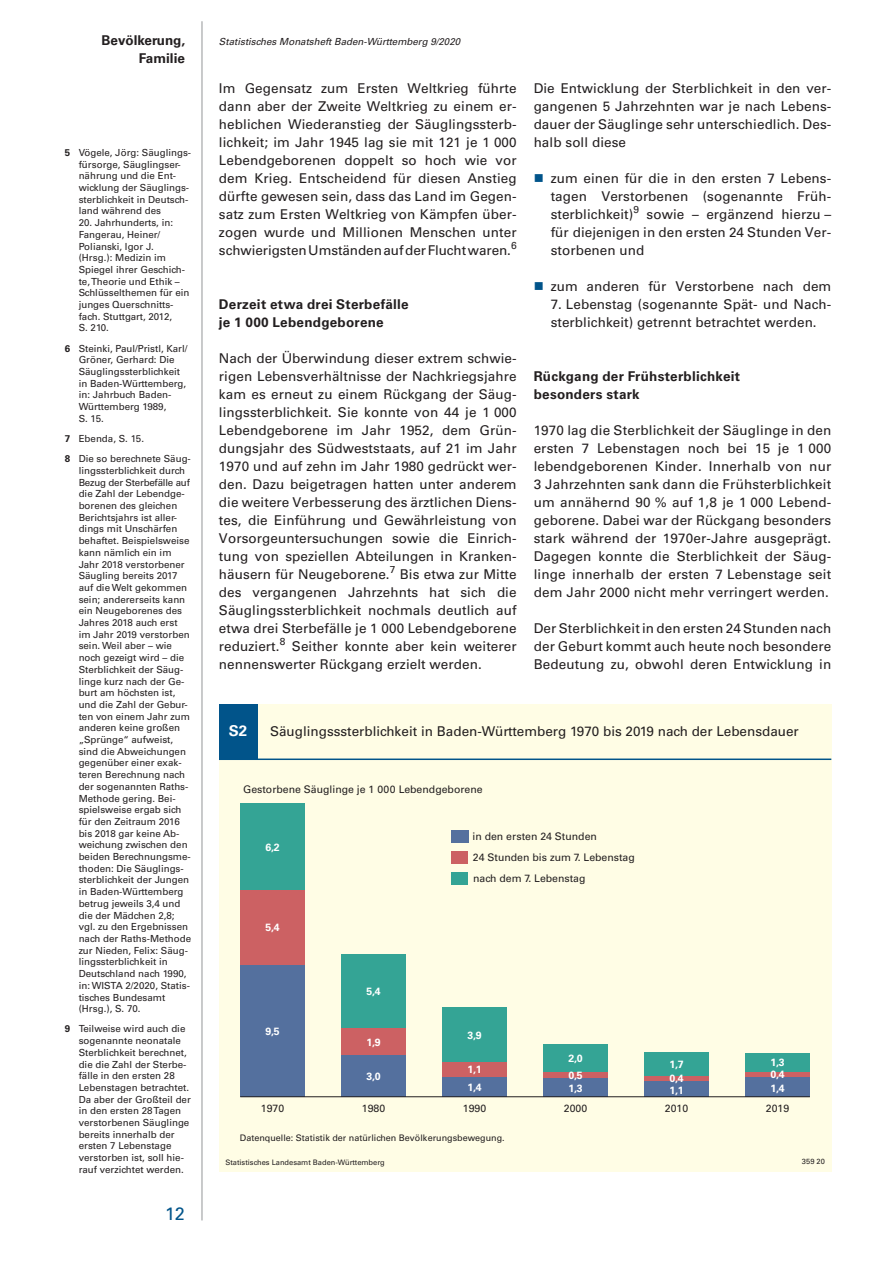
<style>
.page{position:relative;width:893px;height:1263px;background:#fff}
.page>*{position:absolute;margin:0;border:0;box-sizing:border-box;transform-origin:0 0}
.t1{font:18px "Univers";color:#01548a}
.t2{font:700 15px "Univers";color:#fff}
.Fließtext{font:13.5px/18px "Univers";letter-spacing:.005em;color:#231f20;text-align:justify}
.Kapitelzwischenübers{font:700 13.5px/18px "Univers";letter-spacing:.015em;color:#231f20}
.t3{font:10.5px "Univers";color:#231f20}
.t4{font:700 10.5px "Univers";color:#fff}
.t5{font:9.75px/11.7px "Univers";color:#231f20}
.t6{font:italic 9.75px "Univers";color:#231f20}
.t7{font:9px "Univers";color:#231f20}
.t8{font:7.5px "Univers";color:#231f20}
.s1{font-weight:700}
</style>
<div class="page">
<hr style="left:202px;top:21px;width:1px;height:1199px;background:#939598">
<div style="left:219px;top:704px;width:612px;height:468px;background:#fffde5"></div>
<div style="left:219px;top:704px;width:38px;height:55px;background:#01548a"></div>
<div style="left:240px;top:804px;width:65px;height:86px;background:#34a495"></div>
<div style="left:240px;top:890px;width:65px;height:75px;background:#cc6163"></div>
<div style="left:240px;top:965px;width:65px;height:132px;background:#54709e"></div>
<div style="left:341px;top:954px;width:65px;height:75px;background:#34a495"></div>
<div style="left:341px;top:1029px;width:65px;height:26px;background:#cc6163"></div>
<div style="left:341px;top:1055px;width:65px;height:42px;background:#54709e"></div>
<div style="left:442px;top:1008px;width:65px;height:54px;background:#34a495"></div>
<div style="left:442px;top:1062px;width:65px;height:15px;background:#cc6163"></div>
<div style="left:442px;top:1077px;width:65px;height:20px;background:#54709e"></div>
<div style="left:543px;top:1044px;width:65px;height:28px;background:#34a495"></div>
<div style="left:543px;top:1072px;width:65px;height:7px;background:#cc6163"></div>
<div style="left:543px;top:1079px;width:65px;height:18px;background:#54709e"></div>
<div style="left:644px;top:1052px;width:65px;height:24px;background:#34a495"></div>
<div style="left:644px;top:1076px;width:65px;height:5px;background:#cc6163"></div>
<div style="left:644px;top:1081px;width:65px;height:16px;background:#54709e"></div>
<div style="left:745px;top:1054px;width:65px;height:18px;background:#34a495"></div>
<div style="left:745px;top:1072px;width:65px;height:5px;background:#cc6163"></div>
<div style="left:745px;top:1077px;width:65px;height:20px;background:#54709e"></div>
<hr style="left:240px;top:1096px;width:570px;height:1px;background:#231f20">
<div style="left:451px;top:830px;width:17px;height:13px;background:#54709e"></div>
<div style="left:451px;top:872px;width:17px;height:13px;background:#34a495"></div>
<div style="left:451px;top:851px;width:17px;height:13px;background:#cc6163"></div>
<hr style="left:219px;top:758px;width:612px;height:2px;background:#01548a">
<p class="Kapitelzwischenübers" style="left:102px;top:31px;width:85px">Bevölkerung,</p>
<p class="t6" style="left:219px;top:35px;width:243px">Statistisches Monatsheft Baden-Württemberg 9/2020</p>
<p class="Kapitelzwischenübers" style="left:139px;top:49px;width:47px">Familie</p>
<p class="t5" style="left:79px;top:147px;width:114px;text-indent:-14px"><span class="s1">5</span> Vögele, Jörg: Säuglings&shy;fürsorge, Säuglingser&shy;nährung und die Ent&shy;wicklung der Säuglings‑ sterblichkeit in Deutsch&shy;land während des</p>
<p class="t5" style="left:79px;top:217px;width:112px">20. Jahrhunderts, in:<br>Fangerau, Heiner/<br>Polianski, Igor J. (Hrsg.): Medizin im<br>Spiegel ihrer Geschich&shy;te, Theorie und Ethik –<br>Schlüsselthemen für ein junges Querschnitts&shy;fach. Stuttgart, 2012,<br>S. 210.</p>
<p class="t5" style="left:79px;top:342px;width:110px;text-indent:-14px"><span class="s1">6</span> Steinki, Paul/Pristl, Karl/<br>Gröner, Gerhard: Die<br>Säuglingssterblichkeit in Baden-Württemberg, in: Jahrbuch Baden-<br>Württemberg 1989,<br>S. 15.</p>
<p class="t5" style="left:65px;top:428px;width:128px;line-height:20.2px"><span class="s1">7</span> Ebenda, S. 15.<br><span class="s1">8</span> Die so berechnete Säug-</p>
<p class="t5" style="left:79px;top:465px;width:114px">lingssterblichkeit durch<br>Bezug der Sterbefälle auf die Zahl der Lebendge&shy;borenen des gleichen<br>Berichtsjahrs ist aller&shy;dings mit Unschärfen behaftet. Beispielsweise kann nämlich ein im<br>Jahr 2018 verstorbener<br>Säugling bereits 2017 auf die Welt gekommen sein; andererseits kann ein Neugeborenes des<br>Jahres 2018 auch erst im Jahr 2019 verstorben sein. Weil aber – wie noch gezeigt wird – die<br>Sterblichkeit der Säug&shy;linge kurz nach der Ge&shy;burt am höchsten ist, und die Zahl der Gebur‑ ten von einem Jahr zum anderen keine großen „Sprünge“ aufweist, sind die Abweichungen gegenüber einer exak‑ teren Berechnung nach der sogenannten Raths-<br>Methode gering. Bei&shy;spielsweise ergab sich für den Zeitraum 2016 bis 2018 gar keine Ab&shy;weichung zwischen den beiden Berechnungsme&shy;thoden: Die Säuglings&shy;sterblichkeit der Jungen in Baden-Württemberg betrug jeweils 3,4 und die der Mädchen 2,8; vgl. zu den Ergebnissen nach der Raths-Methode zur Nieden, Felix: Säug&shy;lingssterblichkeit in<br>Deutschland nach 1990, in: WISTA 2/2020, Statis&shy;tisches Bundesamt (Hrsg.), S. 70.</p>
<p class="t5" style="left:79px;top:1023px;width:114px;text-indent:-14px"><span class="s1">9</span> Teilweise wird auch die sogenannte neonatale<br>Sterblichkeit berechnet, die die Zahl der Sterbe&shy;fälle in den ersten 28<br>Lebenstagen betrachtet.<br>Da aber der Großteil der in den ersten 28 Tagen verstorbenen Säuglinge bereits innerhalb der ersten 7 Lebenstage verstorben ist, soll hie&shy;rauf verzichtet werden.</p>
<h1 class="t1" style="left:165px;top:1203px;width:21px">12</h1>
<p class="Fließtext" style="left:219px;top:79px;width:299px">Im Gegensatz zum Ersten Weltkrieg führte dann aber der Zweite Weltkrieg zu einem er&shy;heblichen Wiederanstieg der Säuglingssterb&shy;lichkeit; im Jahr 1945 lag sie mit 121 je 1 000<br>Lebendgeborenen doppelt so hoch wie vor dem Krieg. Entscheidend für diesen Anstieg dürfte gewesen sein, dass das Land im Gegen&shy;satz zum Ersten Weltkrieg von Kämpfen über&shy;zogen wurde und Millionen Menschen unter schwierigsten Umständen auf der Flucht waren.<sup>6</sup></p>
<p class="Kapitelzwischenübers" style="left:219px;top:295px;width:191px">Derzeit etwa drei Sterbefälle je 1 000 Lebendgeborene</p>
<p class="Fließtext" style="left:219px;top:349px;width:299px">Nach der Überwindung dieser extrem schwie&shy;rigen Lebensverhältnisse der Nachkriegsjahre kam es erneut zu einem Rückgang der Säug&shy;lingssterblichkeit. Sie konnte von 44 je 1 000<br>Lebendgeborene im Jahr 1952, dem Grün‑ dungsjahr des Südweststaats, auf 21 im Jahr 1970 und auf zehn im Jahr 1980 gedrückt wer&shy;den. Dazu beigetragen hatten unter anderem die weitere Verbesserung des ärztlichen Diens&shy;tes, die Einführung und Gewährleistung von Vorsorgeuntersuchungen sowie die Einrich‑ tung von speziellen Abteilungen in Kranken‑ häusern für Neugeborene.<sup>7</sup> Bis etwa zur Mitte des vergangenen Jahrzehnts hat sich die Säuglingssterblichkeit nochmals deutlich auf etwa drei Sterbefälle je 1 000 Lebendgeborene reduziert.<sup>8</sup> Seither konnte aber kein weiterer nennenswerter Rückgang erzielt werden.</p>
<p class="Fließtext" style="left:534px;top:79px;width:299px">Die Entwicklung der Sterblichkeit in den ver&shy;gangenen 5 Jahrzehnten war je nach Lebens&shy;dauer der Säuglinge sehr unterschiedlich. Des&shy;halb soll diese</p>
<p class="Fließtext" style="left:551px;top:169px;width:282px">zum einen für die in den ersten 7 Lebens‑ tagen Verstorbenen (sogenannte Früh‑ sterblichkeit)<sup>9</sup> sowie – ergänzend hierzu – für diejenigen in den ersten 24 Stunden Ver&shy;storbenen und</p>
<p class="Fließtext" style="left:551px;top:277px;width:282px">zum anderen für Verstorbene nach dem</p>
<p class="Fließtext" style="left:551px;top:295px;width:282px">7. Lebenstag (sogenannte Spät- und Nach&shy;sterblichkeit) getrennt betrachtet werden.</p>
<p class="Kapitelzwischenübers" style="left:534px;top:367px;width:208px">Rückgang der Frühsterblichkeit besonders stark</p>
<p class="Fließtext" style="left:534px;top:421px;width:299px">1970 lag die Sterblichkeit der Säuglinge in den ersten 7 Lebenstagen noch bei 15 je 1 000 lebendgeborenen Kinder. Innerhalb von nur 3 Jahrzehnten sank dann die Frühsterblichkeit um annähernd 90 % auf 1,8 je 1 000 Lebend‑ geborene. Dabei war der Rückgang besonders stark während der 1970er-Jahre ausgeprägt.<br>Dagegen konnte die Sterblichkeit der Säug‑ linge innerhalb der ersten 7 Lebenstage seit dem Jahr 2000 nicht mehr verringert werden.</p>
<p class="Fließtext" style="left:534px;top:619px;width:299px">Der Sterblichkeit in den ersten 24 Stunden nach der Geburt kommt auch heute noch besondere Bedeutung zu, obwohl deren Entwicklung in</p>
<p class="t2" style="left:229px;top:722px;width:20px">S2</p>
<p class="Fließtext" style="left:270px;top:722px;width:530px">Säuglingsssterblichkeit in Baden-Württemberg 1970 bis 2019 nach der Lebensdauer</p>
<p class="t3" style="left:243px;top:783px;width:241px">Gestorbene Säuglinge je 1 000 Lebendgeborene</p>
<p class="t4" style="left:265px;top:841px;width:16px">6,2</p>
<p class="t4" style="left:265px;top:921px;width:16px">5,4</p>
<p class="t4" style="left:265px;top:1025px;width:16px">9,5</p>
<p class="t4" style="left:366px;top:985px;width:16px">5,4</p>
<p class="t4" style="left:366px;top:1036px;width:16px">1,9</p>
<p class="t4" style="left:366px;top:1070px;width:16px">3,0</p>
<p class="t3" style="left:472px;top:829px;width:126px">in den ersten 24 Stunden</p>
<p class="t3" style="left:473px;top:872px;width:114px">nach dem 7. Lebenstag</p>
<p class="t3" style="left:473px;top:851px;width:163px">24 Stunden bis zum 7. Lebenstag</p>
<p class="t4" style="left:467px;top:1029px;width:16px">3,9</p>
<p class="t4" style="left:467px;top:1063px;width:16px">1,1</p>
<p class="t4" style="left:467px;top:1081px;width:16px">1,4</p>
<p class="t4" style="left:568px;top:1052px;width:16px">2,0</p>
<p class="t4" style="left:568px;top:1069px;width:16px">0,5</p>
<p class="t4" style="left:568px;top:1082px;width:16px">1,3</p>
<p class="t4" style="left:669px;top:1058px;width:16px">1,7</p>
<p class="t4" style="left:669px;top:1072px;width:16px">0,4</p>
<p class="t4" style="left:669px;top:1084px;width:16px">1,1</p>
<p class="t4" style="left:770px;top:1056px;width:16px">1,3</p>
<p class="t4" style="left:770px;top:1068px;width:16px">0,4</p>
<p class="t4" style="left:770px;top:1082px;width:16px">1,4</p>
<p class="t3" style="left:261px;top:1102px;width:25px">1970</p>
<p class="t3" style="left:362px;top:1102px;width:25px">1980</p>
<p class="t3" style="left:463px;top:1102px;width:25px">1990</p>
<p class="t3" style="left:564px;top:1102px;width:25px">2000</p>
<p class="t3" style="left:665px;top:1102px;width:25px">2010</p>
<p class="t3" style="left:766px;top:1102px;width:25px">2019</p>
<p class="t7" style="left:240px;top:1133px;width:266px">Datenquelle: Statistik der natürlichen Bevölkerungsbewegung.</p>
<p class="t8" style="left:225px;top:1157px;width:161px">Statistisches Landesamt Baden-Württemberg</p>
<p class="t8" style="left:802px;top:1157px;width:24px">359 20</p>
</div>
